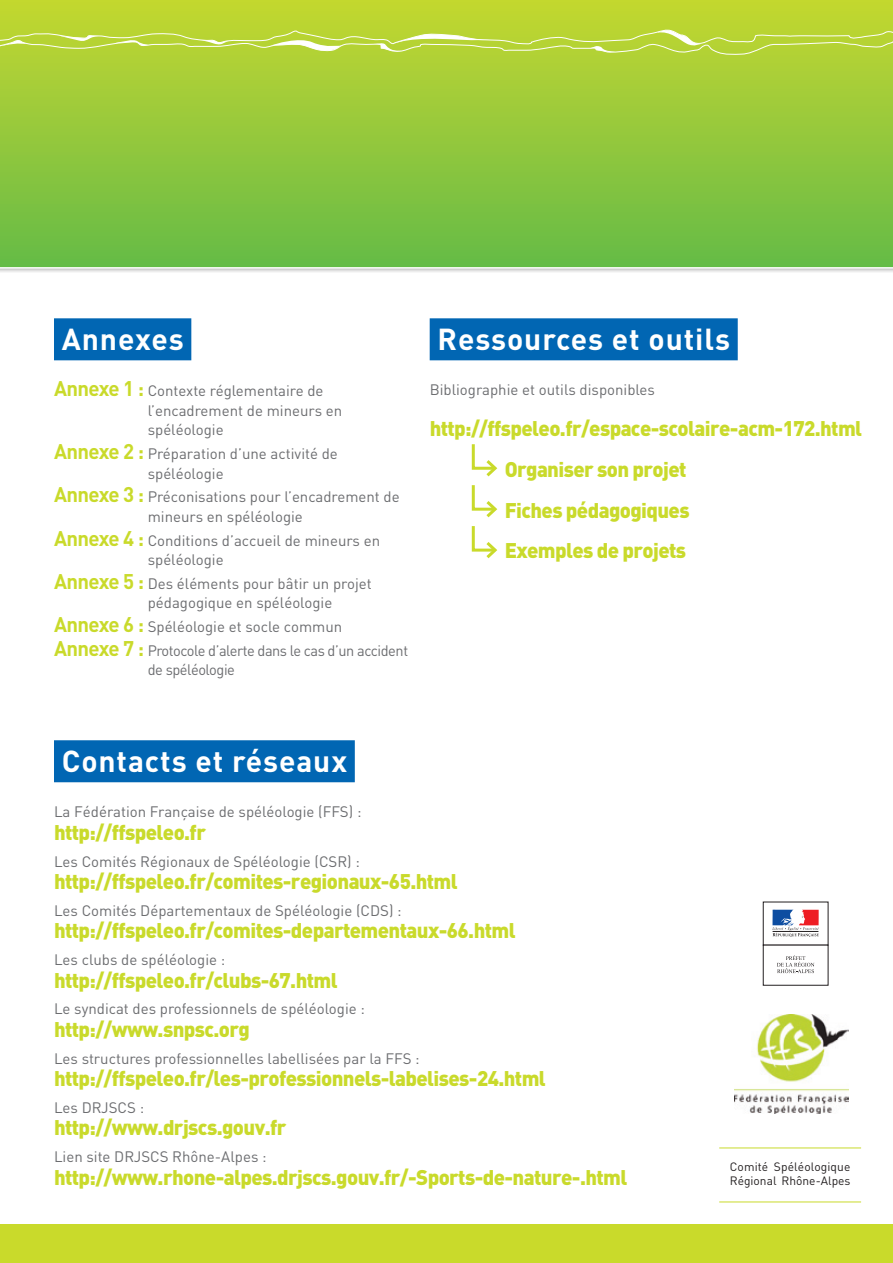
<style>
.page{position:relative;width:893px;height:1263px;background:#fff}
.page>*{position:absolute;margin:0;border:0;box-sizing:border-box;transform-origin:0 0}
.t1{font:700 30px "DIN";letter-spacing:.03em;color:#fff}
.t2{font:21px "DIN Black Euro";letter-spacing:-.03em;color:#c9da2b}
.t3{font:15px/19.5px "DIN";color:#6c6d70}
.t4{font:15px/19.5px "DIN";letter-spacing:-.03em;color:#6c6d70}
.t5{font:12px/13.5px "DIN";letter-spacing:.005em;color:#231f20}
.s1{font-weight:700;font-size:21px;color:#c9da2b}
</style>
<div class="page">
<svg style="left:0;top:0;width:893px;height:269px;background:#91c83d"></svg>
<div style="left:430px;top:318px;width:308px;height:42px;background:#0166b3"></div>
<div style="left:54px;top:318px;width:137px;height:42px;background:#0166b3"></div>
<div style="left:54px;top:740px;width:301px;height:42px;background:#0166b3"></div>
<svg style="left:0;top:27px;width:893px;height:29px;background:#bdd747"></svg>
<svg style="left:471px;top:444px;width:27px;height:115px"></svg>
<svg style="left:709px;top:1014px;width:163px;height:211px"></svg>
<img style="left:734px;top:1015px;width:114px;height:98px">
<div style="left:0;top:1225px;width:893px;height:38px;background:#c9da2b"></div>
<svg style="left:777px;top:955px;width:37px;height:18px"></svg>
<svg style="left:772px;top:910px;width:47px;height:27px"></svg>
<p class="t1" style="left:62px;top:319px;width:123px">Annexes</p>
<p class="t1" style="left:438px;top:319px;width:294px">Ressources et outils</p>
<p class="t3" style="left:148px;top:381px;width:196px;text-indent:-94px"><span class="s1">Annexe 1 :</span> Contexte réglementaire de l’encadrement de mineurs en spéléologie</p>
<p class="t3" style="left:148px;top:444px;width:192px;text-indent:-94px"><span class="s1">Annexe 2 :</span> Préparation d’une activité de spéléologie</p>
<p class="t3" style="left:54px;top:487px;width:347px;text-align:center"><span class="s1">Annexe 3 :</span> Préconisations pour l’encadrement de mineurs en spéléologie</p>
<p class="t3" style="left:148px;top:530px;width:234px;text-indent:-94px"><span class="s1">Annexe 4 :</span> Conditions d’accueil de mineurs en spéléologie</p>
<p class="t3" style="left:148px;top:573px;width:226px;text-indent:-94px"><span class="s1">Annexe 5 :</span> Des éléments pour bâtir un projet pédagogique en spéléologie</p>
<p class="t3" style="left:54px;top:617px;width:290px"><span class="s1">Annexe 6 :</span> Spéléologie et socle commun</p>
<p class="t4" style="left:148px;top:640px;width:262px;text-indent:-94px"><span class="s1">Annexe 7 :</span> Protocole d’alerte dans le cas d’un accident de spéléologie</p>
<p class="t3" style="left:430px;top:380px;width:227px">Bibliographie et outils disponibles</p>
<p class="t2" style="left:430px;top:414px;width:434px">http://ffspeleo.fr/espace-scolaire-acm-172.html</p>
<p class="t2" style="left:505px;top:455px;width:183px">Organiser son projet</p>
<p class="t2" style="left:505px;top:496px;width:186px">Fiches pédagogiques</p>
<p class="t2" style="left:505px;top:537px;width:183px">Exemples de projets</p>
<p class="t1" style="left:62px;top:741px;width:287px">Contacts et réseaux</p>
<p class="t3" style="left:54px;top:802px;width:309px">La Fédération Française de spéléologie (FFS) :</p>
<p class="t2" style="left:54px;top:818px;width:154px">http://ffspeleo.fr</p>
<p class="t3" style="left:54px;top:851px;width:307px">Les Comités Régionaux de Spéléologie (CSR) :</p>
<p class="t2" style="left:54px;top:867px;width:405px">http://ffspeleo.fr/comites-regionaux-65.html</p>
<p class="t3" style="left:54px;top:900px;width:349px">Les Comités Départementaux de Spéléologie (CDS) :</p>
<p class="t2" style="left:54px;top:917px;width:463px">http://ffspeleo.fr/comites-departementaux-66.html</p>
<p class="t3" style="left:54px;top:950px;width:173px">Les clubs de spéléologie :</p>
<p class="t2" style="left:54px;top:966px;width:285px">http://ffspeleo.fr/clubs-67.html</p>
<p class="t3" style="left:54px;top:999px;width:312px">Le syndicat des professionnels de spéléologie :</p>
<p class="t2" style="left:54px;top:1015px;width:198px">http://www.snpsc.org</p>
<p class="t3" style="left:54px;top:1048px;width:367px">Les structures professionnelles labellisées par la FFS :</p>
<p class="t2" style="left:54px;top:1064px;width:493px">http://ffspeleo.fr/les-professionnels-labelises-24.html</p>
<p class="t3" style="left:54px;top:1097px;width:92px">Les DRJSCS :</p>
<p class="t2" style="left:54px;top:1114px;width:234px">http://www.drjscs.gouv.fr</p>
<p class="t3" style="left:54px;top:1147px;width:214px">Lien site DRJSCS Rhône-Alpes :</p>
<p class="t2" style="left:54px;top:1163px;width:575px">http://www.rhone-alpes.drjscs.gouv.fr/-Sports-de-nature-.html</p>
<p class="t5" style="left:730px;top:1160px;width:122px">Comité Spéléologique<br>Régional Rhône-Alpes</p>
</div>
